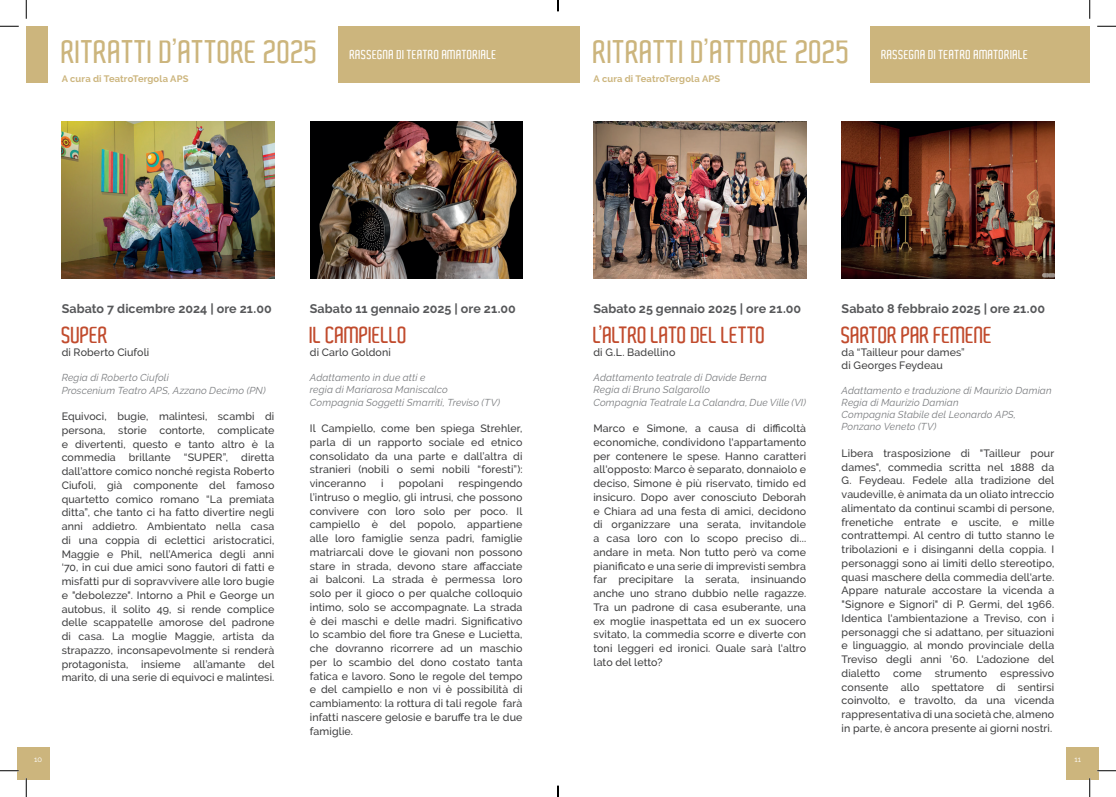
<style>
.page{position:relative;width:1116px;height:797px;background:#fff}
.page>*{position:absolute;margin:0;border:0;box-sizing:border-box;transform-origin:0 0}
.t1{font:600 31.25px "Aldo";letter-spacing:.005em;color:#ccb57d}
.t2{font:600 22.5px "Aldo";letter-spacing:-.02em;color:#c14b2d}
.t3{font:700 12.5px "Raleway";letter-spacing:.005em;color:#57585a}
.t4{font:600 12.5px "Aldo";letter-spacing:.01em;color:#fff}
.t5{font:500 10.62px/13.8px "Raleway";letter-spacing:.01em;color:#3e3e3f;text-align:justify}
.t6{font:italic 10px/12.8px "Raleway";letter-spacing:.015em;color:#7a7c7f}
.t7{font:700 9.38px "Raleway";letter-spacing:.015em;color:#ccb57d}
.t8{font:7.62px "Raleway";color:#fff}
</style>
<div class="page">
<div style="left:1065px;top:746px;width:33px;height:33px;background:#ccb57d"></div>
<div style="left:17px;top:746px;width:33px;height:33px;background:#ccb57d"></div>
<div style="left:338px;top:26px;width:220px;height:57px;background:#ccb57d"></div>
<div style="left:26px;top:26px;width:22px;height:57px;background:#ccb57d"></div>
<img style="left:62px;top:122px;width:212px;height:156px">
<img style="left:311px;top:122px;width:211px;height:156px">
<div style="left:870px;top:26px;width:219px;height:57px;background:#ccb57d"></div>
<div style="left:558px;top:26px;width:21px;height:57px;background:#ccb57d"></div>
<img style="left:593px;top:122px;width:213px;height:156px">
<img style="left:841px;top:122px;width:213px;height:156px">
<svg style="left:0;top:25px;width:19px;height:2px"></svg>
<svg style="left:1097px;top:25px;width:18px;height:2px"></svg>
<svg style="left:0;top:770px;width:19px;height:1px"></svg>
<svg style="left:1097px;top:770px;width:18px;height:1px"></svg>
<svg style="left:25px;top:0;width:2px;height:19px"></svg>
<svg style="left:25px;top:778px;width:2px;height:19px"></svg>
<svg style="left:1089px;top:0;width:1px;height:19px"></svg>
<svg style="left:1088px;top:778px;width:2px;height:19px"></svg>
<svg style="left:557px;top:0;width:2px;height:11px"></svg>
<svg style="left:557px;top:785px;width:2px;height:12px"></svg>
<p class="t1" style="left:62px;top:35px;width:258px">RITRATTI D’ATTORE 2025</p>
<p class="t7" style="left:62px;top:73px;width:128px">A cura di TeatroTergola APS</p>
<p class="t4" style="left:350px;top:48px;width:149px">RASSEGNA DI TEATRO AMATORIALE</p>
<p class="t1" style="left:593px;top:35px;width:258px">RITRATTI D’ATTORE 2025</p>
<p class="t7" style="left:593px;top:73px;width:128px">A cura di TeatroTergola APS</p>
<p class="t4" style="left:881px;top:48px;width:149px">RASSEGNA DI TEATRO AMATORIALE</p>
<p class="t3" style="left:62px;top:302px;width:212px">Sabato 7 dicembre 2024 | ore 21.00</p>
<p class="t2" style="left:62px;top:322px;width:48px">SUPER</p>
<p class="t5" style="left:62px;top:345px;width:89px">di Roberto Ciufoli</p>
<p class="t6" style="left:62px;top:371px;width:109px">Regia di Roberto Ciufoli</p>
<p class="t6" style="left:62px;top:383px;width:205px">Proscenium Teatro APS, Azzano Decimo (PN)</p>
<p class="t5" style="left:62px;top:409px;width:214px">Equivoci, bugie, malintesi, scambi di persona, storie contorte, complicate e divertenti, questo e tanto altro è la commedia brillante “SUPER”, diretta dall’attore comico nonché regista Roberto Ciufoli, già componente del famoso quartetto comico romano “La premiata ditta”, che tanto ci ha fatto divertire negli anni addietro. Ambientato nella casa di una coppia di eclettici aristocratici, Maggie e Phil, nell’America degli anni ‘70, in cui due amici sono fautori di fatti e misfatti pur di sopravvivere alle loro bugie e "debolezze". Intorno a Phil e George un autobus, il solito 49, si rende complice delle scappatelle amorose del padrone di casa. La moglie Maggie, artista da strapazzo, inconsapevolmente si renderà protagonista, insieme all’amante del marito, di una serie di equivoci e malintesi.</p>
<p class="t3" style="left:310px;top:302px;width:208px">Sabato 11 gennaio 2025 | ore 21.00</p>
<p class="t2" style="left:310px;top:322px;width:99px">IL CAMPIELLO</p>
<p class="t5" style="left:310px;top:345px;width:82px">di Carlo Goldoni</p>
<p class="t6" style="left:310px;top:371px;width:117px">Adattamento in due atti e</p>
<p class="t6" style="left:310px;top:383px;width:139px">regia di Mariarosa Maniscalco</p>
<p class="t6" style="left:310px;top:395px;width:192px">Compagnia Soggetti Smarriti, Treviso (TV)</p>
<p class="t5" style="left:310px;top:421px;width:214px">Il Campiello, come ben spiega Strehler, parla di un rapporto sociale ed etnico consolidato da una parte e dall’altra di stranieri (nobili o semi nobili “foresti”): vinceranno</p>
<p class="t5" style="left:310px;top:476px;width:214px;text-indent:149px">respingendo l’intruso o meglio, gli intrusi, che possono convivere con loro solo per poco. Il campiello è del popolo, appartiene alle loro famiglie senza padri, famiglie matriarcali dove le giovani non possono stare in strada, devono stare affacciate ai balconi. La strada è permessa loro solo per il gioco o per qualche colloquio intimo, solo se accompagnate. La strada è dei maschi e delle madri. Significativo lo scambio del fiore tra Gnese e Lucietta, che dovranno ricorrere ad un maschio per lo scambio del dono costato tanta fatica e lavoro. Sono le regole del tempo e del campiello e non vi è possibilità di cambiamento: la rottura di tali regole farà infatti nascere gelosie e baruffe tra le due famiglie.</p>
<p class="t5" style="left:381px;top:476px;width:4px">i</p>
<p class="t5" style="left:399px;top:476px;width:46px">popolani</p>
<p class="t3" style="left:593px;top:302px;width:209px">Sabato 25 gennaio 2025 | ore 21.00</p>
<p class="t2" style="left:593px;top:322px;width:174px">L’ALTRO LATO DEL LETTO</p>
<p class="t5" style="left:593px;top:345px;width:83px">di G.L. Badellino</p>
<p class="t6" style="left:593px;top:371px;width:175px">Adattamento teatrale di Davide Berna</p>
<p class="t6" style="left:593px;top:383px;width:118px">Regia di Bruno Salgarollo</p>
<p class="t6" style="left:593px;top:395px;width:214px">Compagnia Teatrale La Calandra, Due Ville (VI)</p>
<p class="t5" style="left:593px;top:421px;width:214px">Marco e Simone, a causa di difficoltà economiche, condividono l'appartamento per contenere le spese. Hanno caratteri all'opposto: Marco è separato, donnaiolo e deciso, Simone è più riservato, timido ed insicuro. Dopo aver conosciuto Deborah e Chiara ad una festa di amici, decidono di organizzare una serata, invitandole a casa loro con lo scopo preciso di... andare in meta. Non tutto però va come pianificato e una serie di imprevisti sembra far precipitare la serata, insinuando anche uno strano dubbio nelle ragazze.<br>Tra un padrone di casa esuberante, una ex moglie inaspettata ed un ex suocero svitato, la commedia scorre e diverte con toni leggeri ed ironici. Quale sarà l'altro lato del letto?</p>
<p class="t3" style="left:841px;top:302px;width:205px">Sabato 8 febbraio 2025 | ore 21.00</p>
<p class="t2" style="left:841px;top:322px;width:153px">SARTOR PAR FEMENE</p>
<p class="t5" style="left:841px;top:345px;width:125px">da “Tailleur pour dames”</p>
<p class="t5" style="left:841px;top:358px;width:103px">di Georges Feydeau</p>
<p class="t6" style="left:841px;top:383px;width:211px">Adattamento e traduzione di Maurizio Damian</p>
<p class="t6" style="left:841px;top:395px;width:118px">Regia di Maurizio Damian</p>
<p class="t6" style="left:841px;top:407px;width:176px">Compagnia Stabile del Leonardo APS,<br>Ponzano Veneto (TV)</p>
<p class="t5" style="left:841px;top:446px;width:214px">Libera trasposizione di "Tailleur pour dames", commedia scritta nel 1888 da G. Feydeau. Fedele alla tradizione del vaudeville, è animata da un oliato intreccio alimentato da continui scambi di persone, frenetiche entrate e uscite, e mille contrattempi. Al centro di tutto stanno le tribolazioni e i disinganni della coppia. I personaggi sono ai limiti dello stereotipo, quasi maschere della commedia dell'arte.<br>Appare naturale accostare la vicenda a "Signore e Signori" di P. Germi, del 1966.<br>Identica l'ambientazione a Treviso, con i personaggi che si adattano, per situazioni e linguaggio, al mondo provinciale della Treviso degli anni '60. L'adozione del dialetto come strumento espressivo consente allo spettatore di sentirsi coinvolto, e travolto, da una vicenda rappresentativa di una società che, almeno in parte, è ancora presente ai giorni nostri.</p>
<p class="t8" style="left:34px;top:755px;width:9px">10</p>
<p class="t8" style="left:1074px;top:755px;width:8px">11</p>
</div>
